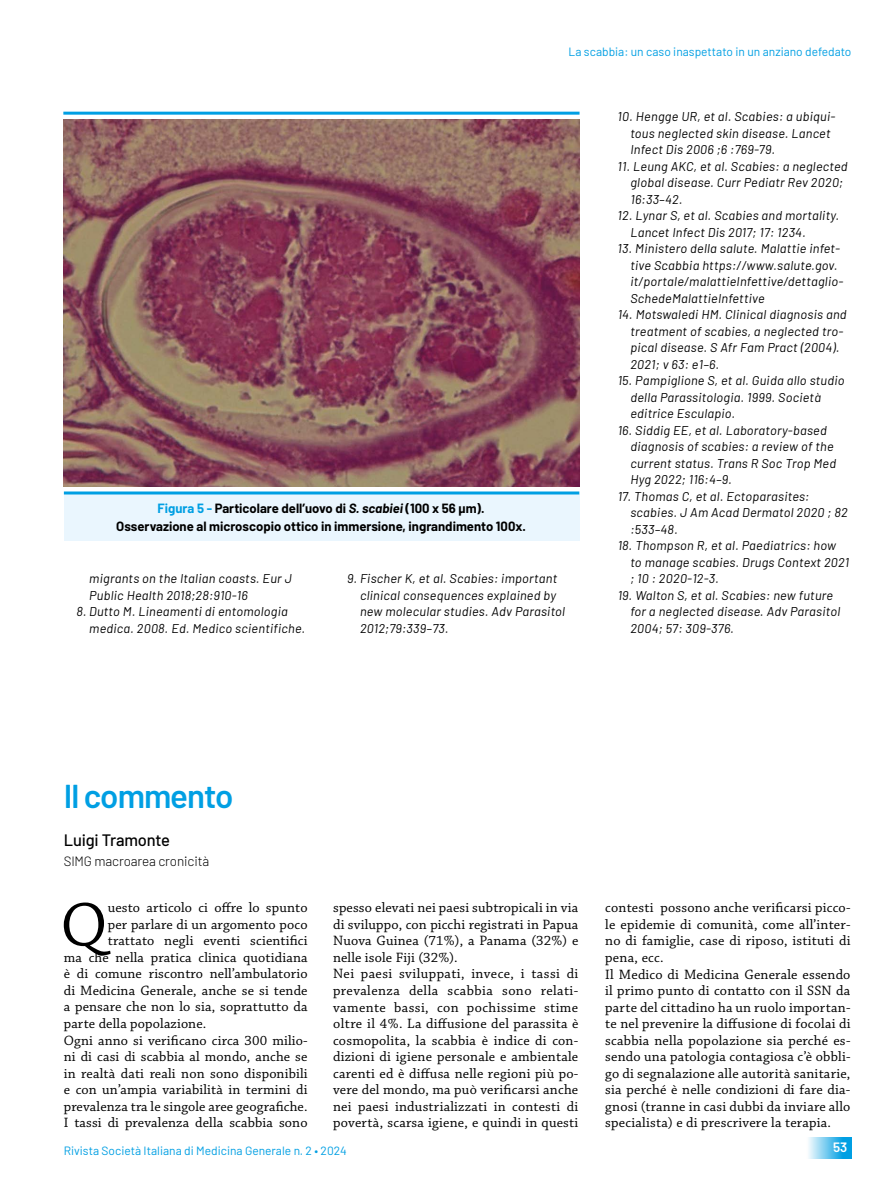
<style>
.page{position:relative;width:893px;height:1191px;background:#fff}
.page>*{position:absolute;margin:0;border:0;box-sizing:border-box;transform-origin:0 0}
.t1{font:64.95px "Chaparral Pro";color:#000}
.t2{font:600 33px "Barlow";letter-spacing:-.03em;color:#009fe3}
.t3{font:500 16.5px "Barlow";letter-spacing:-.01em;color:#000}
.t4{font:14.25px/16.5px "Chaparral Pro";letter-spacing:.015em;color:#000}
.t5{font:300 13.5px "Barlow";letter-spacing:-.01em;color:#000}
.t6{font:600 13.5px "Barlow";color:#fff}
.t7{font:700 13.05px/18px "Barlow";color:#000;text-align:center}
.t8{font:italic 12.75px/16.5px "Barlow";letter-spacing:.02em;color:#000}
.t9{font:12px "Barlow";color:#009fe3}
.s1{color:#009fe3}
.s2{font-style:italic}
</style>
<div class="page">
<div style="left:807px;top:1137px;width:45px;height:21px;background:linear-gradient(to right,#f2fafd,#008fde)"></div>
<img style="left:64px;top:119px;width:515px;height:367px">
<hr style="left:63px;top:112px;width:516px;height:3px;background:#009fe3">
<div style="left:64px;top:494px;width:515px;height:47px;background:#eaf6fe"></div>
<hr style="left:64px;top:491px;width:515px;height:3px;background:#009fe3">
<p class="t9" style="left:569px;top:44px;width:284px">La scabbia: un caso inaspettato in un anziano defedato</p>
<p class="t7" style="left:116px;top:498px;width:411px"><span class="s1">Figura 5 -</span> Particolare dell’uovo di <span class="s2">S. scabiei</span> (100 x 56 µm).<br>Osservazione al microscopio ottico in immersione, ingrandimento 100x.</p>
<p class="t8" style="left:89px;top:570px;width:204px">migrants on the Italian coasts. Eur J<br>Public Health 2018;28:910-16</p>
<p class="t8" style="left:89px;top:603px;width:217px;text-indent:-13px">8. Dutto M. Lineamenti di entomologia medica. 2008. Ed. Medico scientifiche.</p>
<p class="t8" style="left:360px;top:570px;width:207px;text-indent:-13px">9. Fischer K, et al. Scabies: important clinical consequences explained by new molecular studies. Adv Parasitol<br>2012;79:339–73.</p>
<p class="t8" style="left:630px;top:108px;width:207px;text-indent:-13px">10. Hengge UR, et al. Scabies: a ubiqui&shy;tous neglected skin disease. Lancet<br>Infect Dis 2006 ;6 :769-79.</p>
<p class="t8" style="left:630px;top:157px;width:219px;text-indent:-13px">11. Leung AKC, et al. Scabies: a neglected global disease. Curr Pediatr Rev 2020;<br>16:33–42.</p>
<p class="t8" style="left:630px;top:207px;width:210px;text-indent:-13px">12. Lynar S, et al. Scabies and mortality.<br>Lancet Infect Dis 2017; 17: 1234.</p>
<p class="t8" style="left:630px;top:240px;width:214px;text-indent:-13px">13. Ministero della salute. Malattie infet&shy;tive Scabbia https://www.salute.gov. it/portale/malattieInfettive/dettaglio-SchedeMalattieInfettive</p>
<p class="t8" style="left:630px;top:306px;width:218px;text-indent:-13px">14. Motswaledi HM. Clinical diagnosis and treatment of scabies, a neglected tro&shy;pical disease. S Afr Fam Pract (2004).<br>2021; v 63: e1–6.</p>
<p class="t8" style="left:630px;top:372px;width:216px;text-indent:-13px">15. Pampiglione S, et al. Guida allo studio della Parassitologia. 1999. Società editrice Esculapio.</p>
<p class="t8" style="left:630px;top:421px;width:207px;text-indent:-13px">16. Siddig EE, et al. Laboratory-based diagnosis of scabies: a review of the current status. Trans R Soc Trop Med<br>Hyg 2022; 116:4–9.</p>
<p class="t8" style="left:630px;top:487px;width:219px;text-indent:-13px">17. Thomas C, et al. Ectoparasites: scabies. J Am Acad Dermatol 2020 ; 82 :533–48.</p>
<p class="t8" style="left:630px;top:537px;width:220px;text-indent:-13px">18. Thompson R, et al. Paediatrics: how to manage scabies. Drugs Context 2021 ; 10 : 2020-12-3.</p>
<p class="t8" style="left:630px;top:586px;width:211px;text-indent:-13px">19. Walton S, et al. Scabies: new future for a neglected disease. Adv Parasitol<br>2004; 57: 309-376.</p>
<h2 class="t2" style="left:64px;top:775px;width:171px">Il commento</h2>
<p class="t3" style="left:64px;top:829px;width:108px">Luigi Tramonte</p>
<p class="t5" style="left:64px;top:852px;width:147px">SIMG macroarea cronicità</p>
<h1 class="t1" style="left:61px;top:889px;width:48px">Q</h1>
<p class="t4" style="left:108px;top:900px;width:201px">uesto articolo ci offre lo spunto</p>
<p class="t4" style="left:108px;top:916px;width:201px">per parlare di un argomento poco</p>
<p class="t4" style="left:108px;top:933px;width:201px">trattato negli eventi scientifici</p>
<p class="t4" style="left:64px;top:949px;width:245px">ma che nella pratica clinica quotidiana</p>
<p class="t4" style="left:64px;top:966px;width:245px">è di comune riscontro nell’ambulatorio</p>
<p class="t4" style="left:64px;top:982px;width:245px">di Medicina Generale, anche se si tende</p>
<p class="t4" style="left:64px;top:999px;width:245px">a pensare che non lo sia, soprattutto da</p>
<p class="t4" style="left:64px;top:1015px;width:144px">parte della popolazione.</p>
<p class="t4" style="left:64px;top:1032px;width:245px">Ogni anno si verificano circa 300 milio-</p>
<p class="t4" style="left:64px;top:1048px;width:245px">ni di casi di scabbia al mondo, anche se</p>
<p class="t4" style="left:64px;top:1065px;width:245px">in realtà dati reali non sono disponibili</p>
<p class="t4" style="left:64px;top:1081px;width:245px">e con un’ampia variabilità in termini di</p>
<p class="t4" style="left:64px;top:1098px;width:245px">prevalenza tra le singole aree geografiche.</p>
<p class="t4" style="left:64px;top:1114px;width:245px">I tassi di prevalenza della scabbia sono</p>
<p class="t4" style="left:333px;top:900px;width:247px">spesso elevati nei paesi subtropicali in via di sviluppo, con picchi registrati in Papua Nuova Guinea (71%), a Panama (32%) e nelle isole Fiji (32%).<br>Nei paesi sviluppati, invece, i tassi di prevalenza della scabbia sono relati&shy;vamente bassi, con pochissime stime oltre il 4%. La diffusione del parassita è cosmopolita, la scabbia è indice di con&shy;dizioni di igiene personale e ambientale carenti ed è diffusa nelle regioni più po&shy;vere del mondo, ma può verificarsi anche nei paesi industrializzati in contesti di povertà, scarsa igiene, e quindi in questi</p>
<p class="t4" style="left:605px;top:900px;width:247px">contesti possono anche verificarsi picco&shy;le epidemie di comunità, come all’inter&shy;no di famiglie, case di riposo, istituti di pena, ecc.<br>Il Medico di Medicina Generale essendo il primo punto di contatto con il SSN da parte del cittadino ha un ruolo importan&shy;te nel prevenire la diffusione di focolai di scabbia nella popolazione sia perché es&shy;sendo una patologia contagiosa c’è obbli&shy;go di segnalazione alle autorità sanitarie, sia perché è nelle condizioni di fare dia&shy;gnosi (tranne in casi dubbi da inviare allo specialista) e di prescrivere la terapia.</p>
<p class="t9" style="left:64px;top:1143px;width:285px">Rivista Società Italiana di Medicina Generale n. 2 • 2024</p>
<p class="t6" style="left:833px;top:1138px;width:16px">53</p>
</div>
